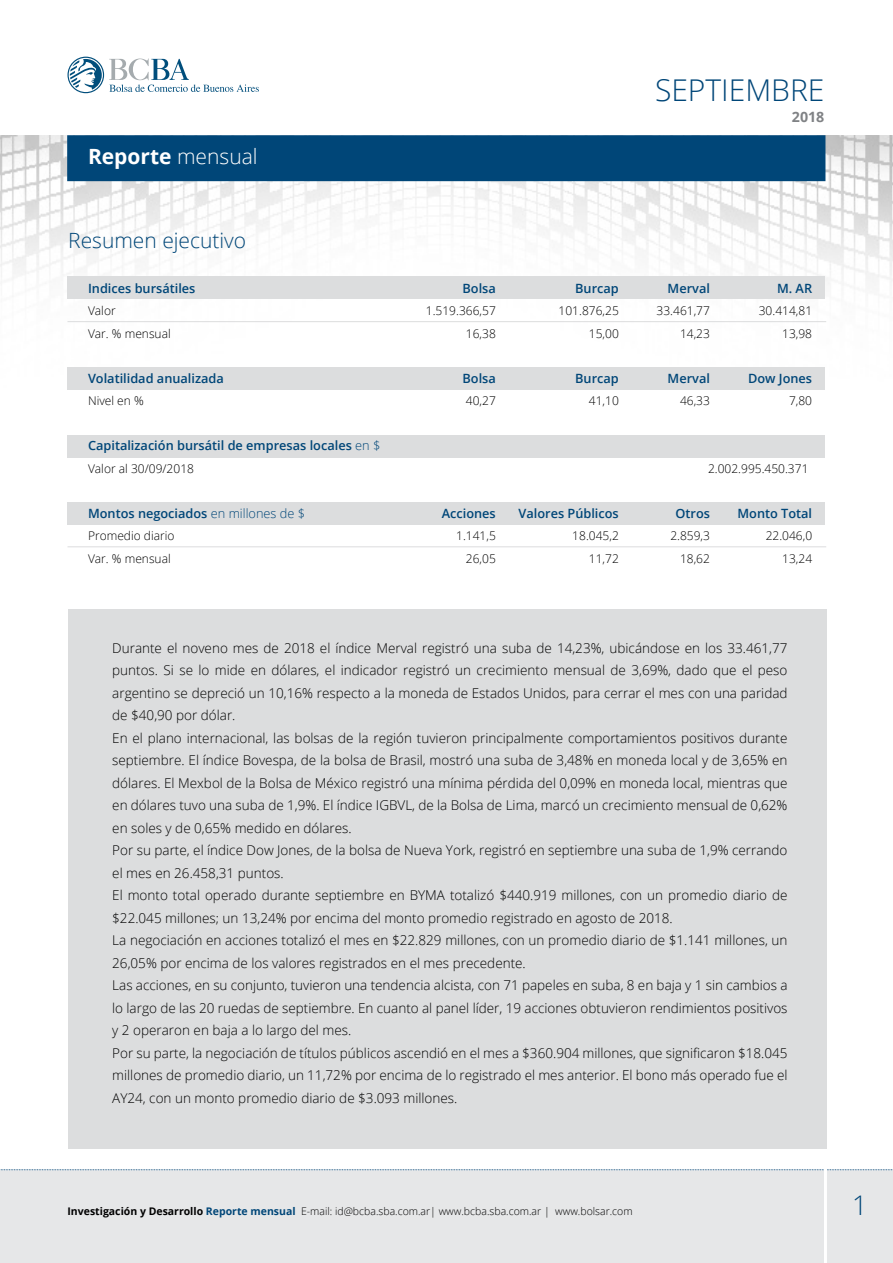
<style>
.page{position:relative;width:893px;height:1263px;background:#fff}
.page>*{position:absolute;margin:0;border:0;box-sizing:border-box;transform-origin:0 0}
.t1{font:300 30px "Open Sans";color:#004678}
.t2{font:300 27px "Open Sans";color:#004678}
.t3{font:300 21px "Open Sans";color:#004678}
.t4{font:700 21px "Open Sans";color:#fff}
.t5{font:700 14.25px "Open Sans";color:#808285}
.t6{font:300 13.5px/22.5px "Open Sans";color:#000}
.t7{font:600 12.75px "Open Sans";color:#004678}
.t8{font:300 12px/22.5px "Open Sans";color:#000;text-align:right}
.t9{font:300 10.5px "Open Sans";color:#000}
.s1{font-weight:300}
.s2{font-weight:700}
.s3{font-weight:700;color:#004678}
</style>
<div class="page">
<img style="left:0;top:135px;width:893px;height:486px">
<div style="left:67px;top:135px;width:758px;height:46px;background:#004678"></div>
<div style="left:0;top:1170px;width:893px;height:93px;background:#e6e7e8"></div>
<svg style="left:0;top:1169px;width:893px;height:1px"></svg>
<hr style="left:824px;top:1124px;width:3px;height:139px;background:#fff">
<svg style="left:68px;top:57px;width:191px;height:36px"></svg>
<div style="left:68px;top:609px;width:758px;height:539px;background:#dcddde"></div>
<div style="left:68px;top:277px;width:757px;height:22px;background:#dcddde"></div>
<div style="left:68px;top:368px;width:757px;height:22px;background:#dcddde"></div>
<div style="left:68px;top:436px;width:757px;height:22px;background:#dcddde"></div>
<div style="left:68px;top:503px;width:757px;height:22px;background:#dcddde"></div>
<hr style="left:68px;top:321px;width:758px;height:1px;background:#dcddde">
<hr style="left:68px;top:546px;width:758px;height:1px;background:#dcddde">
<h3 class="t4" style="left:88px;top:141px;width:171px">Reporte <span class="s1">mensual</span></h3>
<h3 class="t3" style="left:68px;top:226px;width:179px">Resumen ejecutivo</h3>
<p class="t7" style="left:88px;top:279px;width:109px">Indices bursátiles</p>
<p class="t8" style="left:88px;top:299px;width:84px;text-align:left">Valor<br>Var. % mensual</p>
<p class="t7" style="left:88px;top:369px;width:137px">Volatilidad anualizada</p>
<p class="t8" style="left:88px;top:389px;width:57px">Nivel en %</p>
<p class="t7" style="left:88px;top:437px;width:294px">Capitalización bursátil de empresas locales <span class="s1">en $</span></p>
<p class="t8" style="left:88px;top:457px;width:108px">Valor al 30/09/2018</p>
<p class="t7" style="left:88px;top:504px;width:218px">Montos negociados <span class="s1">en millones de $</span></p>
<p class="t8" style="left:88px;top:524px;width:88px;text-align:left">Promedio diario<br>Var. % mensual</p>
<h1 class="t1" style="left:655px;top:69px;width:171px">septiembre</h1>
<p class="t5" style="left:792px;top:106px;width:34px">2018</p>
<p class="t7" style="left:462px;top:279px;width:35px">Bolsa</p>
<p class="t8" style="left:426px;top:299px;width:71px">1.519.366,57<br>16,38</p>
<p class="t7" style="left:462px;top:369px;width:35px">Bolsa</p>
<p class="t8" style="left:466px;top:389px;width:31px">40,27</p>
<p class="t7" style="left:575px;top:279px;width:45px">Burcap</p>
<p class="t8" style="left:559px;top:299px;width:62px">101.876,25<br>15,00</p>
<p class="t7" style="left:575px;top:369px;width:45px">Burcap</p>
<p class="t8" style="left:589px;top:389px;width:31px">41,10</p>
<p class="t7" style="left:442px;top:504px;width:56px">Acciones</p>
<p class="t8" style="left:456px;top:524px;width:41px">1.141,5<br>26,05</p>
<p class="t7" style="left:518px;top:504px;width:102px">Valores Públicos</p>
<p class="t8" style="left:572px;top:524px;width:48px">18.045,2<br>11,72</p>
<p class="t7" style="left:668px;top:279px;width:44px">Merval</p>
<p class="t8" style="left:657px;top:299px;width:55px">33.461,77<br>14,23</p>
<p class="t7" style="left:668px;top:369px;width:44px">Merval</p>
<p class="t8" style="left:680px;top:389px;width:31px">46,33</p>
<p class="t7" style="left:777px;top:279px;width:37px">M. AR</p>
<p class="t8" style="left:759px;top:299px;width:55px">30.414,81<br>13,98</p>
<p class="t7" style="left:748px;top:369px;width:66px">Dow Jones</p>
<p class="t8" style="left:789px;top:389px;width:25px">7,80</p>
<p class="t8" style="left:708px;top:457px;width:102px">2.002.995.450.371</p>
<p class="t7" style="left:737px;top:504px;width:76px">Monto Total</p>
<p class="t8" style="left:766px;top:524px;width:48px">22.046,0<br>13,24</p>
<p class="t7" style="left:675px;top:504px;width:36px">Otros</p>
<p class="t8" style="left:670px;top:524px;width:41px">2.859,3<br>18,62</p>
<p class="t6" style="left:112px;top:636px;width:677px">Durante el noveno mes de 2018 el índice Merval registró una suba de 14,23%, ubicándose en los 33.461,77 puntos. Si se lo mide en dólares, el indicador registró un crecimiento mensual de 3,69%, dado que el peso argentino se depreció un 10,16% respecto a la moneda de Estados Unidos, para cerrar el mes con una paridad de $40,90 por dólar.<br>En el plano internacional, las bolsas de la región tuvieron principalmente comportamientos positivos durante septiembre. El índice Bovespa, de la bolsa de Brasil, mostró una suba de 3,48% en moneda local y de 3,65% en dólares. El Mexbol de la Bolsa de México registró una mínima pérdida del 0,09% en moneda local, mientras que en dólares tuvo una suba de 1,9%. El índice IGBVL, de la Bolsa de Lima, marcó un crecimiento mensual de 0,62% en soles y de 0,65% medido en dólares.<br>Por su parte, el índice Dow Jones, de la bolsa de Nueva York, registró en septiembre una suba de 1,9% cerrando el mes en 26.458,31 puntos.<br>El monto total operado durante septiembre en BYMA totalizó $440.919 millones, con un promedio diario de $22.045 millones; un 13,24% por encima del monto promedio registrado en agosto de 2018.<br>La negociación en acciones totalizó el mes en $22.829 millones, con un promedio diario de $1.141 millones, un 26,05% por encima de los valores registrados en el mes precedente.<br>Las acciones, en su conjunto, tuvieron una tendencia alcista, con 71 papeles en suba, 8 en baja y 1 sin cambios a lo largo de las 20 ruedas de septiembre. En cuanto al panel líder, 19 acciones obtuvieron rendimientos positivos y 2 operaron en baja a lo largo del mes.<br>Por su parte, la negociación de títulos públicos ascendió en el mes a $360.904 millones, que significaron $18.045 millones de promedio diario, un 11,72% por encima de lo registrado el mes anterior. El bono más operado fue el AY24, con un monto promedio diario de $3.093 millones.</p>
<p class="t9" style="left:68px;top:1204px;width:567px"><span class="s2">Investigación y Desarrollo</span> <span class="s3">Reporte mensual</span> E-mail: id@bcba.sba.com.ar| www.bcba.sba.com.ar | www.bolsar.com</p>
<h2 class="t2" style="left:852px;top:1187px;width:17px">1</h2>
</div>
